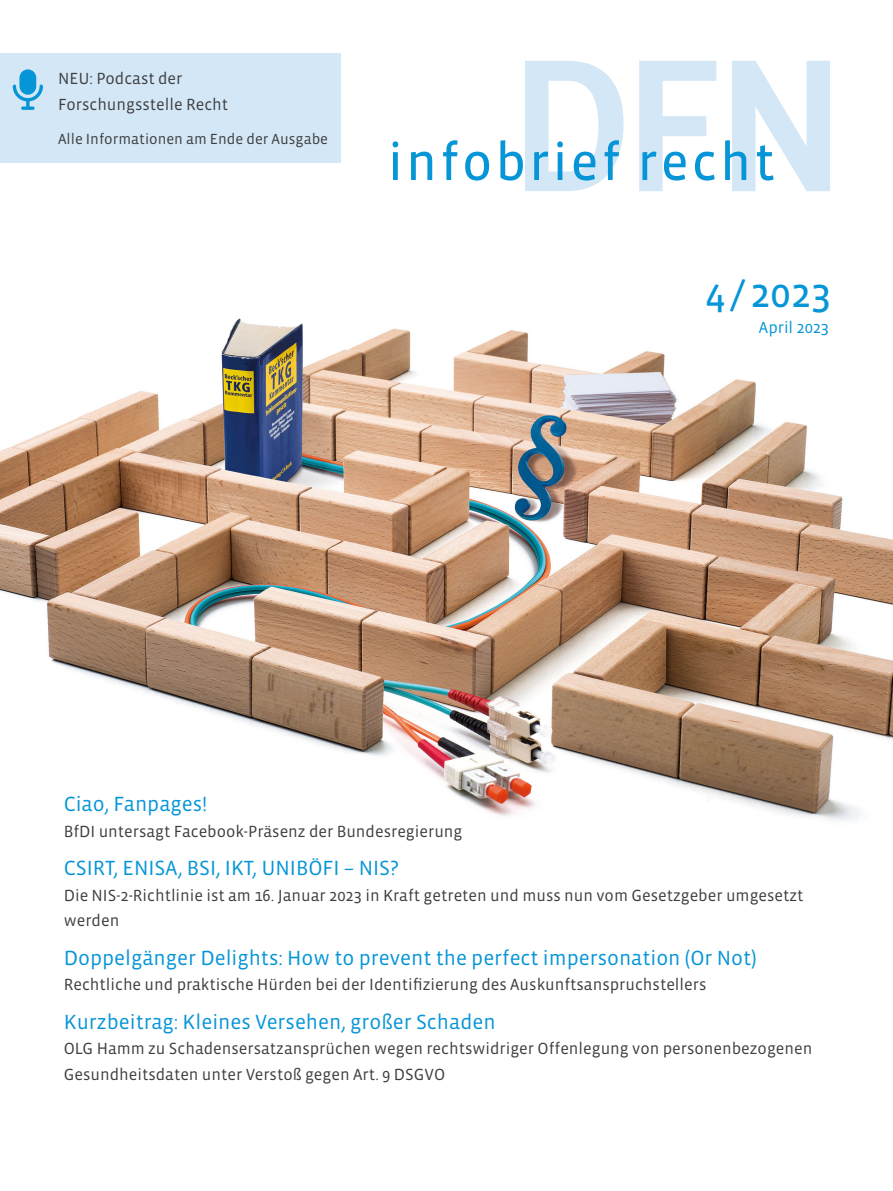
<style>
.page{position:relative;width:893px;height:1191px;background:#fff}
.page>*{position:absolute;margin:0;border:0;box-sizing:border-box;transform-origin:0 0}
.t1{font:40.5px "Vista Sans OT";color:#0695d6}
.t2{font:21px "Vista Sans OT";color:#0695d6}
.t3{font:16.5px/25.5px "Vista Sans OT";color:#3e3e3f}
.t4{font:16.5px "Vista Sans OT";color:#0695d6}
.t5{font:15px "Vista Sans OT";color:#3e3e3f}
</style>
<div class="page">
<img style="left:0;top:318px;width:893px;height:504px">
<svg style="left:393px;top:61px;width:437px;height:130px"></svg>
<div style="left:0;top:54px;width:340px;height:109px;background:#d4e7f6"></div>
<svg style="left:13px;top:85px;width:30px;height:25px"></svg>
<div style="left:19px;top:69px;width:17px;height:26px;background:#0695d6;border-radius:8px"></div>
<p class="t3" style="left:58px;top:66px;width:172px">NEU: Podcast der<br>Forschungsstelle Recht</p>
<p class="t5" style="left:58px;top:131px;width:271px">Alle Informationen am Ende der Ausgabe</p>
<h1 class="t1" style="left:706px;top:273px;width:127px">4/2023</h1>
<p class="t4" style="left:759px;top:318px;width:72px">April 2023</p>
<p class="t2" style="left:64px;top:793px;width:145px">Ciao, Fanpages!</p>
<p class="t3" style="left:64px;top:818px;width:400px">BfDI untersagt Facebook-Präsenz der Bundesregierung</p>
<p class="t2" style="left:64px;top:857px;width:337px">CSIRT, ENISA, BSI, IKT, UNIBÖFI – NIS?</p>
<p class="t3" style="left:64px;top:882px;width:741px">Die NIS-2-Richtlinie ist am 16. Januar 2023 in Kraft getreten und muss nun vom Gesetzgeber umgesetzt werden</p>
<p class="t2" style="left:64px;top:947px;width:695px">Doppelgänger Delights: How to prevent the perfect impersonation (Or Not)</p>
<p class="t3" style="left:64px;top:972px;width:644px">Rechtliche und praktische Hürden bei der Identifizierung des Auskunftsanspruchstellers</p>
<p class="t2" style="left:64px;top:1011px;width:433px">Kurzbeitrag: Kleines Versehen, großer Schaden</p>
<p class="t3" style="left:64px;top:1036px;width:750px">OLG Hamm zu Schadensersatzansprüchen wegen rechtswidriger Offenlegung von personenbezogenen<br>Gesundheitsdaten unter Verstoß gegen Art. 9 DSGVO</p>
</div>
